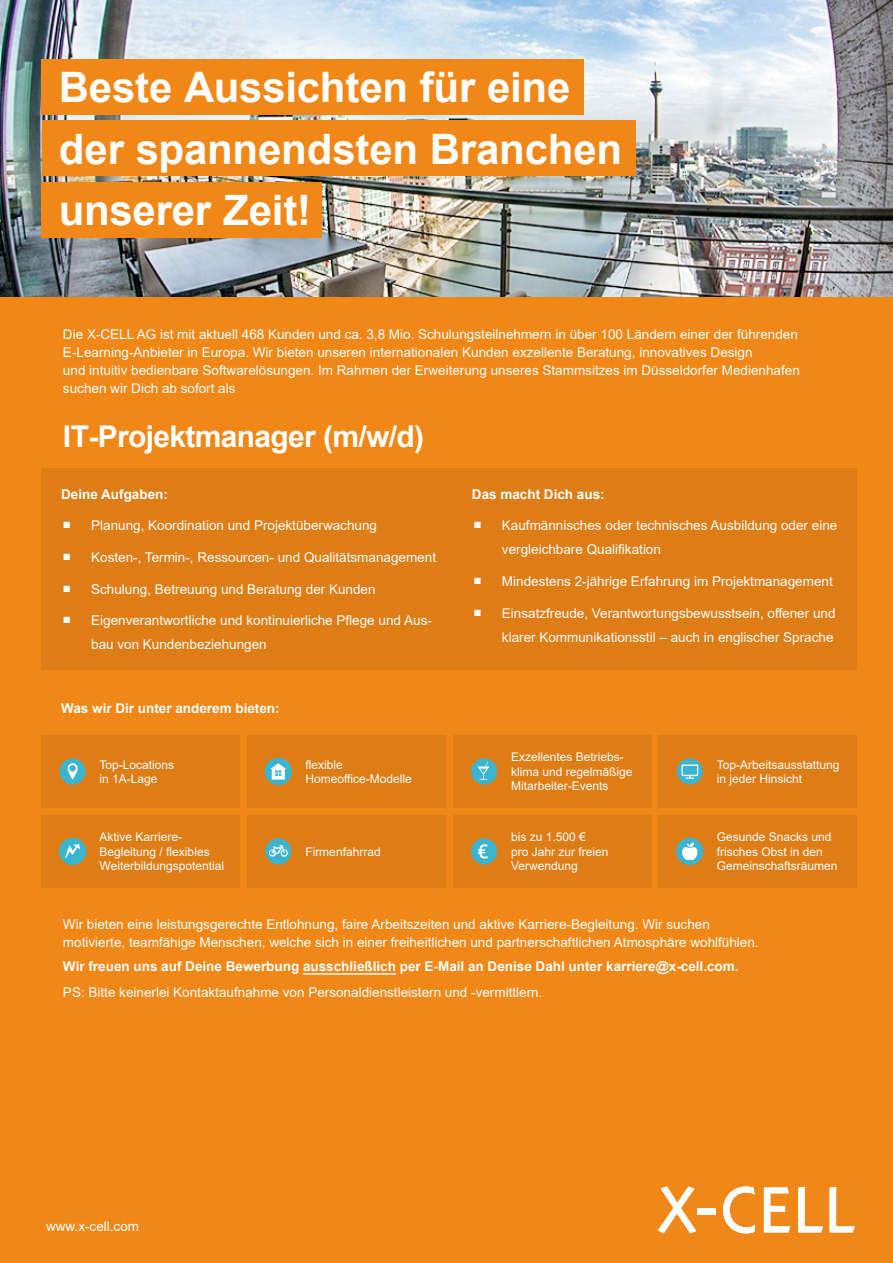
<style>
.page{position:relative;width:893px;height:1263px;background:#fff}
.page>*{position:absolute;margin:0;border:0;box-sizing:border-box;transform-origin:0 0}
.t1{font:700 42px/61.2px "Arial";letter-spacing:-.005em;color:#fff}
.t2{font:700 30px "Arial";letter-spacing:-.02em;color:#fff}
.t3{font:13.5px/18px "Arial";color:#fff}
.t4{font:700 13.5px/25.7px "Arial";color:#fff}
.Absatzformat_1{font:12px/14.4px "Arial";color:#fff}
.s1{font-weight:400}
</style>
<div class="page">
<img style="left:0;top:0;width:893px;height:298px">
<div style="left:0;top:298px;width:893px;height:965px;background:#f18717"></div>
<div style="left:42px;top:60px;width:542px;height:55px;background:#f18717"></div>
<div style="left:42px;top:121px;width:594px;height:55px;background:#f18717"></div>
<div style="left:42px;top:182px;width:280px;height:55px;background:#f18717"></div>
<div style="left:42px;top:468px;width:815px;height:201px;background:#de7c15"></div>
<svg style="left:658px;top:1186px;width:38px;height:47px"></svg>
<svg style="left:723px;top:1186px;width:32px;height:47px"></svg>
<svg style="left:764px;top:1187px;width:26px;height:45px"></svg>
<svg style="left:798px;top:1187px;width:25px;height:45px"></svg>
<svg style="left:830px;top:1187px;width:25px;height:45px"></svg>
<div style="left:697px;top:1208px;width:18px;height:6px;background:#fff"></div>
<div style="left:42px;top:735px;width:198px;height:72px;background:#de7c15"></div>
<div style="left:60px;top:758px;width:26px;height:26px;background:#3ab4cf;border-radius:50%"></div>
<svg style="left:68px;top:763px;width:10px;height:17px"></svg>
<div style="left:247px;top:735px;width:198px;height:72px;background:#de7c15"></div>
<div style="left:265px;top:758px;width:27px;height:27px;background:#3ab4cf;border-radius:50%"></div>
<svg style="left:270px;top:763px;width:16px;height:16px"></svg>
<div style="left:453px;top:735px;width:198px;height:72px;background:#de7c15"></div>
<div style="left:471px;top:758px;width:26px;height:26px;background:#3ab4cf;border-radius:50%"></div>
<svg style="left:477px;top:762px;width:13px;height:18px"></svg>
<div style="left:659px;top:735px;width:198px;height:72px;background:#de7c15"></div>
<div style="left:677px;top:758px;width:26px;height:26px;background:#3ab4cf;border-radius:50%"></div>
<svg style="left:681px;top:764px;width:17px;height:15px"></svg>
<div style="left:42px;top:815px;width:198px;height:72px;background:#de7c15"></div>
<div style="left:59px;top:838px;width:27px;height:27px;background:#3ab4cf;border-radius:50%"></div>
<svg style="left:65px;top:844px;width:15px;height:15px"></svg>
<div style="left:247px;top:815px;width:198px;height:72px;background:#de7c15"></div>
<div style="left:265px;top:838px;width:26px;height:26px;background:#3ab4cf;border-radius:50%"></div>
<svg style="left:269px;top:845px;width:19px;height:12px"></svg>
<div style="left:453px;top:815px;width:198px;height:72px;background:#de7c15"></div>
<div style="left:471px;top:838px;width:26px;height:26px;background:#3ab4cf;border-radius:50%"></div>
<svg style="left:478px;top:844px;width:10px;height:14px"></svg>
<div style="left:659px;top:815px;width:198px;height:72px;background:#de7c15"></div>
<div style="left:676px;top:838px;width:27px;height:27px;background:#3ab4cf;border-radius:50%"></div>
<svg style="left:682px;top:842px;width:16px;height:19px"></svg>
<hr style="left:303px;top:973px;width:93px;height:2px;background:#fff">
<h1 class="t1" style="left:59px;top:58px;width:565px">Beste Aussichten für eine der spannendsten Branchen unserer Zeit!</h1>
<p class="t3" style="left:63px;top:326px;width:738px">Die X-CELL AG ist mit aktuell 468 Kunden und ca. 3,8 Mio. Schulungsteilnehmern in über 100 Ländern einer der führenden E-Learning-Anbieter in Europa. Wir bieten unseren internationalen Kunden exzellente Beratung, innovatives Design<br>und intuitiv bedienbare Softwarelösungen. Im Rahmen der Erweiterung unseres Stammsitzes im Düsseldorfer Medienhafen suchen wir Dich ab sofort als</p>
<p class="t2" style="left:63px;top:415px;width:363px">IT-Projektmanager (m/w/d)</p>
<p class="t4" style="left:61px;top:481px;width:108px">Deine Aufgaben:</p>
<p class="t3" style="left:63px;top:516px;width:316px">■ Planung, Koordination und Projektüberwachung</p>
<p class="t3" style="left:63px;top:548px;width:375px">■ Kosten-, Termin-, Ressourcen- und Qualitätsmanagement</p>
<p class="t3" style="left:63px;top:580px;width:314px">■ Schulung, Betreuung und Beratung der Kunden</p>
<p class="t3" style="left:91px;top:608px;width:342px;line-height:24px;text-indent:-28px">■ Eigenverantwortliche und kontinuierliche Pflege und Aus&shy;bau von Kundenbeziehungen</p>
<p class="t4" style="left:61px;top:696px;width:220px">Was wir Dir unter anderem bieten:</p>
<p class="Absatzformat_1" style="left:100px;top:757px;width:76px">Top-Locations in 1A-Lage</p>
<p class="Absatzformat_1" style="left:305px;top:757px;width:39px">flexible</p>
<p class="Absatzformat_1" style="left:305px;top:771px;width:108px">Homeoffice-Modelle</p>
<p class="Absatzformat_1" style="left:100px;top:830px;width:126px">Aktive Karriere-<br>Begleitung / flexibles<br>Weiterbildungspotential</p>
<p class="Absatzformat_1" style="left:305px;top:844px;width:77px">Firmenfahrrad</p>
<p class="t4" style="left:472px;top:481px;width:134px">Das macht Dich aus:</p>
<p class="t3" style="left:502px;top:513px;width:337px;line-height:24px;text-indent:-28px">■ Kaufmännisches oder technisches Ausbildung oder eine vergleichbare Qualifikation</p>
<p class="t3" style="left:473px;top:572px;width:361px">■ Mindestens 2-jährige Erfahrung im Projektmanagement</p>
<p class="t3" style="left:473px;top:601px;width:364px;line-height:24px;text-align:right">■ Einsatzfreude, Verantwortungsbewusstsein, offener und klarer Kommunikationsstil – auch in englischer Sprache</p>
<p class="Absatzformat_1" style="left:511px;top:750px;width:123px">Exzellentes Betriebs&shy;klima und regelmäßige<br>Mitarbeiter-Events</p>
<p class="Absatzformat_1" style="left:717px;top:757px;width:124px">Top-Arbeitsausstattung in jeder Hinsicht</p>
<p class="Absatzformat_1" style="left:511px;top:830px;width:99px">bis zu 1.500 €<br>pro Jahr zur freien<br>Verwendung</p>
<p class="Absatzformat_1" style="left:717px;top:830px;width:122px">Gesunde Snacks und frisches Obst in den<br>Gemeinschaftsräumen</p>
<p class="t3" style="left:63px;top:915px;width:697px">Wir bieten eine leistungsgerechte Entlohnung, faire Arbeitszeiten und aktive Karriere-Begleitung. Wir suchen motivierte, teamfähige Menschen, welche sich in einer freiheitlichen und partnerschaftlichen Atmosphäre wohlfühlen.</p>
<p class="t4" style="left:63px;top:954px;width:677px">Wir freuen uns auf Deine Bewerbung ausschließlich per E-Mail an Denise Dahl unter karriere@x-cell.com.<br><span class="s1">PS: Bitte keinerlei Kontaktaufnahme von Personaldienstleistern und -vermittlern.</span></p>
<p class="t3" style="left:46px;top:1217px;width:95px">www.x-cell.com</p>
</div>
